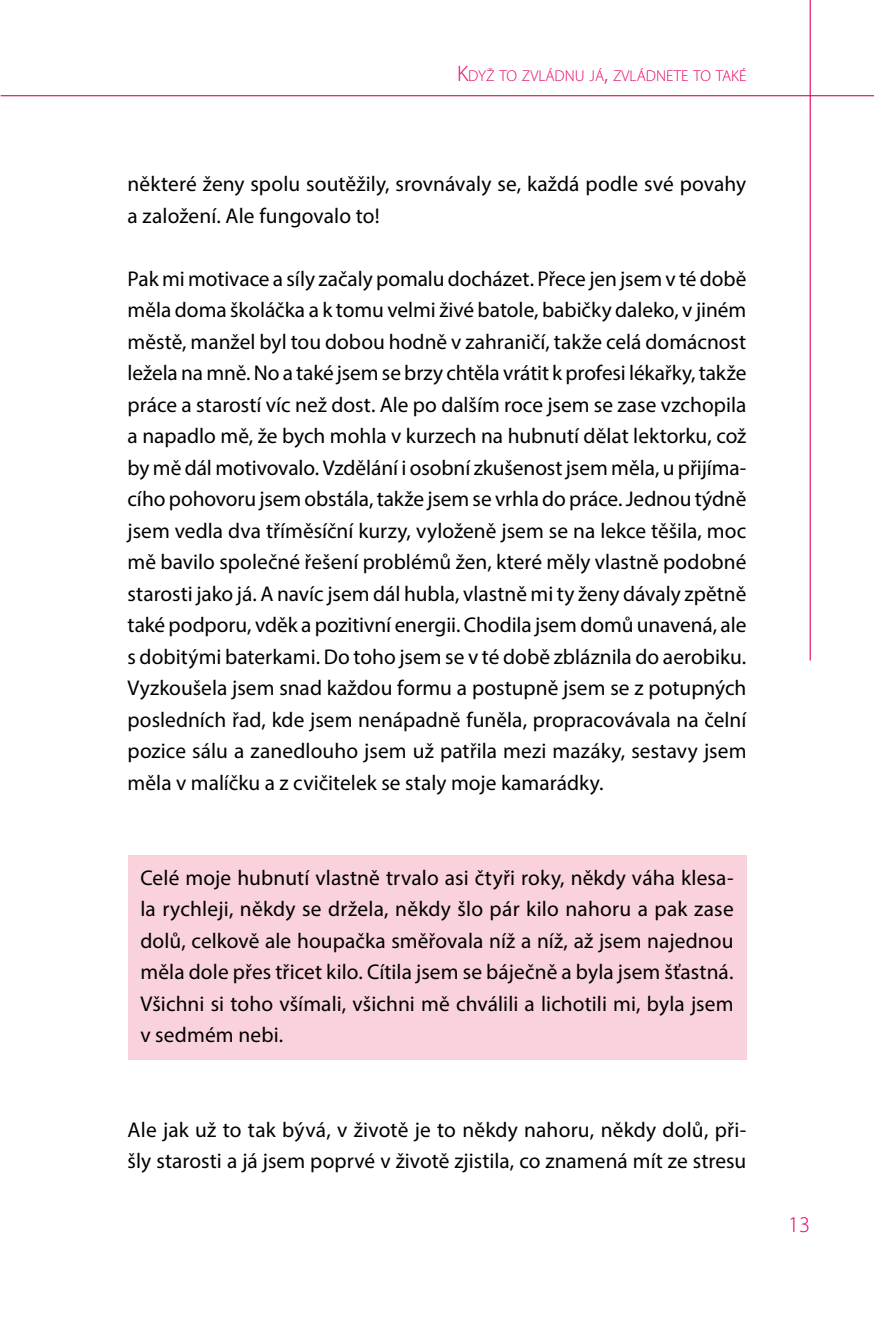
<style>
.page{position:relative;width:874px;height:1321px;background:#fff}
.page>*{position:absolute;margin:0;border:0;box-sizing:border-box;transform-origin:0 0}
.t1{font:300 22.5px "Myriad Pro";color:#e60069}
.t2{font:21.38px/31.5px "Myriad Pro";letter-spacing:.005em;color:#000}
.t3{font:300 15.75px "Myriad Pro";color:#e60069}
.s1{font-size:22.5px}
</style>
<div class="page">
<hr style="left:809px;top:0;width:2px;height:660px;background:#e60069">
<hr style="left:1px;top:95px;width:873px;height:1px;background:#e60069">
<div style="left:128px;top:855px;width:618px;height:205px;background:#f9d2dc"></div>
<p class="t3" style="left:457px;top:66px;width:291px"><span class="s1">K</span>DYŽ TO ZVLÁDNU JÁ<span class="s1">,</span> ZVLÁDNETE TO TAKÉ</p>
<p class="t2" style="left:128px;top:168px;width:620px">některé ženy spolu soutěžily, srovnávaly se, každá podle své povahy a založení. Ale fungovalo to!</p>
<p class="t2" style="left:128px;top:262px;width:620px;text-align:justify">Pak mi motivace a síly začaly pomalu docházet. Přece jen jsem v té době měla doma školáčka a k tomu velmi živé batole, babičky daleko, v jiném městě, manžel byl tou dobou hodně v zahraničí, takže celá domácnost ležela na mně. No a také jsem se brzy chtěla vrátit k profesi lékařky, takže práce a starostí víc než dost. Ale po dalším roce jsem se zase vzchopila a napadlo mě, že bych mohla v kurzech na hubnutí dělat lektorku, což by mě dál motivovalo. Vzdělání i osobní zkušenost jsem měla, u přijíma&shy;cího pohovoru jsem obstála, takže jsem se vrhla do práce. Jednou týdně jsem vedla dva tříměsíční kurzy, vyloženě jsem se na lekce těšila, moc mě bavilo společné řešení problémů žen, které měly vlastně podobné starosti jako já. A navíc jsem dál hubla, vlastně mi ty ženy dávaly zpětně také podporu, vděk a pozitivní energii. Chodila jsem domů unavená, ale s dobitými baterkami. Do toho jsem se v té době zbláznila do aerobiku.<br>Vyzkoušela jsem snad každou formu a postupně jsem se z potupných posledních řad, kde jsem nenápadně funěla, propracovávala na čelní pozice sálu a zanedlouho jsem už patřila mezi mazáky, sestavy jsem měla v malíčku a z cvičitelek se staly moje kamarádky.</p>
<p class="t2" style="left:140px;top:861px;width:595px;text-align:justify">Celé moje hubnutí vlastně trvalo asi čtyři roky, někdy váha klesa&shy;la rychleji, někdy se držela, někdy šlo pár kilo nahoru a pak zase dolů, celkově ale houpačka směřovala níž a níž, až jsem najednou měla dole přes třicet kilo. Cítila jsem se báječně a byla jsem šťastná.<br>Všichni si toho všímali, všichni mě chválili a lichotili mi, byla jsem v sedmém nebi.</p>
<p class="t2" style="left:128px;top:1113px;width:620px">Ale jak už to tak bývá, v životě je to někdy nahoru, někdy dolů, při&shy;šly starosti a já jsem poprvé v životě zjistila, co znamená mít ze stresu</p>
<p class="t1" style="left:788px;top:1210px;width:23px">13</p>
</div>
